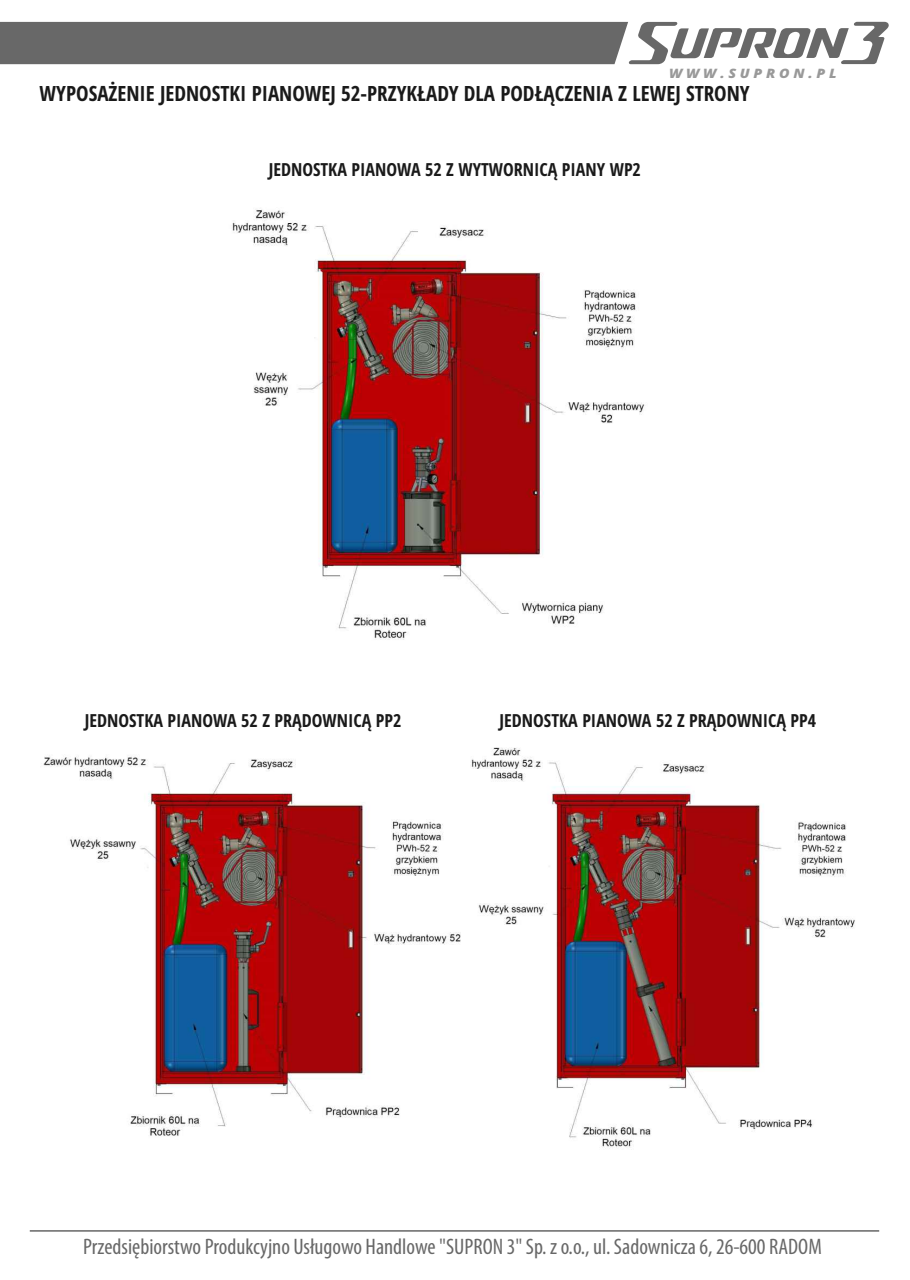
<style>
.page{position:relative;width:910px;height:1280px;background:#fff}
.page>*{position:absolute;margin:0;border:0;box-sizing:border-box;transform-origin:0 0}
.t1{font:condensed 22.5px "Myriad Pro";color:#686868}
.t2{font:700 condensed 21px "Open Sans";color:#1a1a1a}
.t3{font:700 condensed 18px "Open Sans";color:#1a1a1a}
.t4{font:italic 800 12.9px "Open Sans";letter-spacing:.26em;color:#999;scale:1.1 1}
</style>
<div class="page">
<hr style="left:30px;top:1231px;width:849px;height:1px;background:#1a1a1a">
<svg style="left:0;top:22px;width:889px;height:42px"></svg>
<img style="left:232px;top:209px;width:413px;height:431px">
<img style="left:43px;top:756px;width:418px;height:380px">
<img style="left:471px;top:747px;width:384px;height:402px">
<p class="t4" style="left:669px;top:68px;width:154px">WWW.SUPRON.PL</p>
<p class="t2" style="left:40px;top:85px;width:712px">WYPOSAŻENIE JEDNOSTKI PIANOWEJ 52-PRZYKŁADY DLA PODŁĄCZENIA Z LEWEJ STRONY</p>
<p class="t3" style="left:269px;top:162px;width:374px">JEDNOSTKA PIANOWA 52 Z WYTWORNICĄ PIANY WP2</p>
<p class="t3" style="left:85px;top:713px;width:318px">JEDNOSTKA PIANOWA 52 Z PRĄDOWNICĄ PP2</p>
<p class="t3" style="left:500px;top:713px;width:318px">JEDNOSTKA PIANOWA 52 Z PRĄDOWNICĄ PP4</p>
<p class="t1" style="left:83px;top:1237px;width:740px">Przedsiębiorstwo Produkcyjno Usługowo Handlowe "SUPRON 3" Sp. z o.o., ul. Sadownicza 6, 26-600 RADOM</p>
</div>
